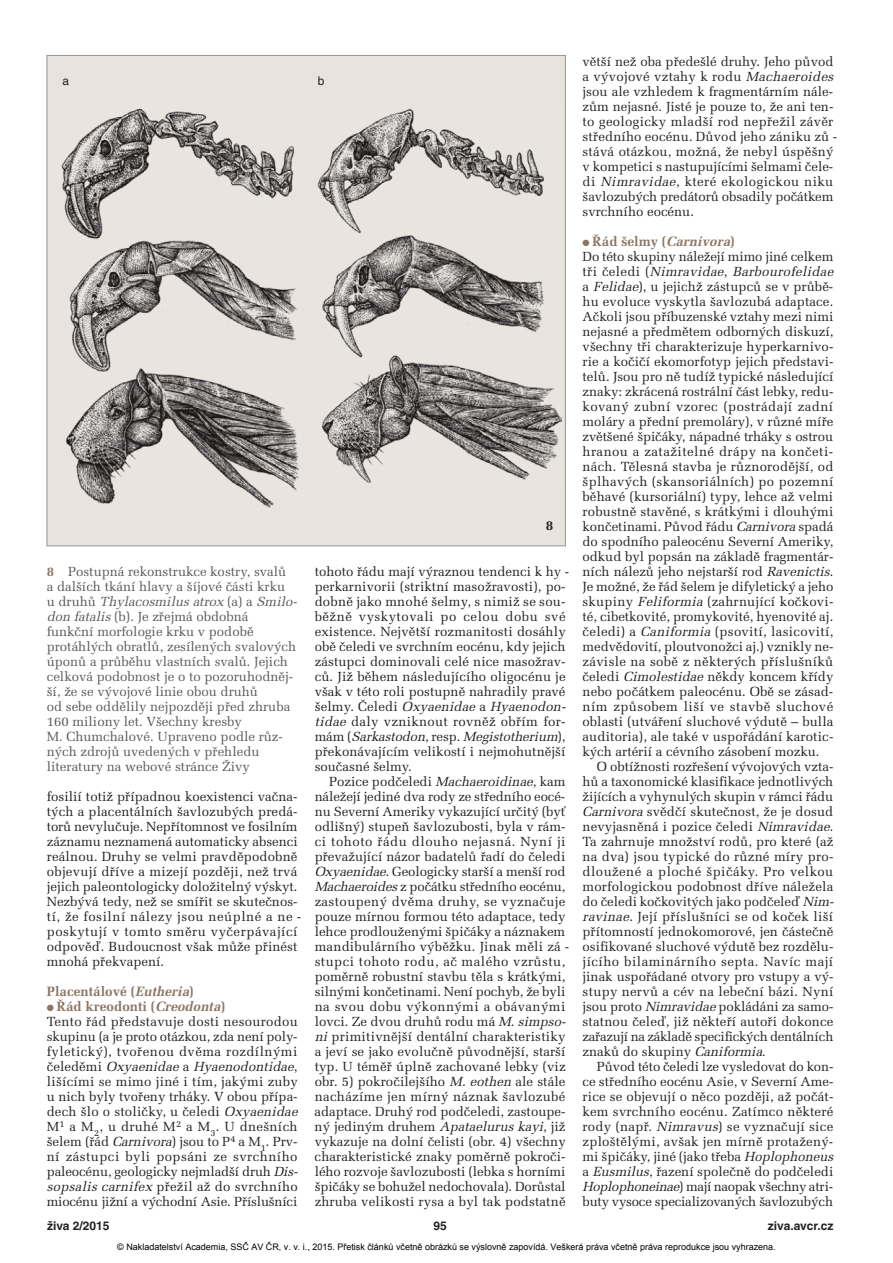
<style>
.page{position:relative;width:893px;height:1263px;background:#fff}
.page>*{position:absolute;margin:0;border:0;box-sizing:border-box;transform-origin:0 0}
.t1{font:700 13.5px "Melior CE";color:#8b7664}
.t2{font:700 13.5px "Melior CE";color:#231f20}
.t3{font:13.2px/15px "Melior CE";color:#231f20}
.t4{font:13.2px/15px "Melior CE";color:#57585a}
.t5{font:700 12px "Helvetica CE";color:#231f20}
.t6{font:12px "Helvetica CE";color:#231f20}
.t7{font:9px "Arial";color:#000}
.s1{font-weight:700;color:#8b7664}
.s2{font-style:italic}
</style>
<div class="page">
<div style="left:47px;top:56px;width:518px;height:490px;background:#e8e3de"></div>
<img style="left:61px;top:108px;width:238px;height:400px">
<img style="left:317px;top:109px;width:244px;height:374px">
<p class="t6" style="left:62px;top:76px;width:8px">a</p>
<p class="t6" style="left:318px;top:76px;width:8px">b</p>
<p class="t2" style="left:546px;top:520px;width:9px">8</p>
<p class="t4" style="left:47px;top:566px;width:254px"><span class="s1">8</span> Postupná rekonstrukce kostry, svalů<br>a dalších tkání hlavy a šíjové části krku<br>u d r u h ů <span class="s2">Thylacosmilus atrox</span> ( a ) a <span class="s2">Smilo&shy;don fatalis</span>(b). Je zřejmá obdobná<br>funkční morfologie krku v podobě protáhlých obratlů, zesílených svalových úponů a průběhu vlastních svalů. Jejich celková podobnost je o to pozoruhodněj&shy;ší, že se vývojové linie obou druhů<br>od sebe oddělily nejpozději před zhruba 160 miliony let. Všechny kresby<br>M. Chumchalové. Upraveno podle růz&shy;ných zdrojů uvedených v přehledu literatury na webové stránce Živy</p>
<p class="t3" style="left:47px;top:791px;width:256px">fosilií totiž případnou koexistenci vačna&shy;tých a placentálních šavlozubých predá&shy;torů nevylučuje. Nepřítomnost ve fosilním záznamu neznamená automaticky absenci reálnou. Druhy se velmi pravděpodobně objevují dříve a mizejí později, než trvá jejich paleontologicky doložitelný výskyt.<br>Nezbývá tedy, než se smířit se skutečnos&shy;tí, že fosilní nálezy jsou neúplné a ne - poskytují v tomto směru vyčerpávající odpověď. Budoucnost však může přinést mnohá překvapení.</p>
<p class="t1" style="left:47px;top:987px;width:148px">Placentálové (<span class="s2">Eutheria</span>)</p>
<p class="t1" style="left:47px;top:1002px;width:180px">● Řád kreodonti (<span class="s2">Creodonta</span>)</p>
<p class="t3" style="left:47px;top:1016px;width:255px">Tento řád představuje dosti nesourodou skupinu (a je proto otázkou, zda není poly&shy;fyletický), tvořenou dvěma rozdílnými č e l e d ě m i <span class="s2">Oxyaenidae</span> a <span class="s2">Hyaenodontidae</span>, lišícími se mimo jiné i tím, jakými zuby u nich byly tvořeny trháky. V obou přípa&shy;dech šlo o stoličky, u čeledi <span class="s2">Oxyaenidae </span>M<sup>1</sup> a M<sub>2</sub>, u druhé M<sup>2</sup> a M<sub>3</sub>. U dnešních šelem (řád <span class="s2">Carnivora</span>) jsou to P<sup>4</sup> a M<sub>1</sub>. Prv&shy;ní zástupci byli popsáni ze svrchního paleocénu, geologicky nejmladší druh <span class="s2">Dis&shy;sopsalis carnifex</span>přežil až do svrchního miocénu jižní a východní Asie. Příslušníci</p>
<p class="t3" style="left:315px;top:566px;width:256px">tohoto řádu mají výraznou tendenci k hy - perkarnivorii (striktní masožravosti), po - dobně jako mnohé šelmy, s nimiž se sou&shy;běžně vyskytovali po celou dobu své existence. Největší rozmanitosti dosáhly obě čeledi ve svrchním eocénu, kdy jejich zástupci dominovali celé nice masožrav&shy;ců. Již během následujícího oligocénu je však v této roli postupně nahradily pravé š e l m y. Č e l e d i <span class="s2">Oxyaenidae</span> a <span class="s2">Hyaenodon&shy;tidae</span> daly vzniknout rovněž obřím for&shy;m á m ( <span class="s2">Sarkastodon</span>, r e s p . <span class="s2">Megistotherium</span>) , překonávajícím velikostí i nej mohutnější současné šelmy.</p>
<p class="t3" style="left:315px;top:776px;width:256px;text-indent:14px">Pozice podčeledi <span class="s2">Machaeroidinae</span>, kam náležejí jediné dva rody ze středního eocé&shy;nu Severní Ameriky vykazující určitý (byť odlišný) stupeň šavlozubosti, byla v rám&shy;ci tohoto řádu dlouho nejasná. Nyní ji převažující názor badatelů řadí do čeledi <span class="s2">Oxyaenidae</span>. Geologicky starší a menší rod <span class="s2">Machaeroides</span>z počátku středního eocénu, zastoupený dvěma druhy, se vyznačuje pouze mírnou formou této adaptace, tedy lehce prodlouženými špičáky a náznakem mandibulárního výběžku. Jinak měli zá - stupci tohoto rodu, ač malého vzrůstu, poměrně robustní stavbu těla s krátkými, silnými končetinami. Není pochyb, že byli na svou dobu výkonnými a obávanými lovci. Ze dvou druhů rodu má <span class="s2">M.simpso&shy;ni</span>primitivnější dentální charakteristiky a jeví se jako evolučně původnější, starší typ. U téměř úplně zachované lebky (viz obr. 5) pokročilejšího <span class="s2">M. eothen</span>ale stále nacházíme jen mírný náznak šavlozubé adaptace. Druhý rod podčeledi, zastoupe&shy;ný jediným druhem <span class="s2">Apataelurus kayi</span>, již vykazuje na dolní čelisti (obr. 4) všechny charakteristické znaky poměrně pokroči&shy;lého rozvoje šavlozubosti (lebka s horními špičáky se bohužel nedochovala). Dorůstal zhruba velikosti rysa a byl tak podstatně</p>
<p class="t3" style="left:583px;top:56px;width:256px">větší než oba předešlé druhy. Jeho původ a vývojové vztahy k rodu <span class="s2">Machaeroides </span>jsou ale vzhledem k fragmentárním nále&shy;zům nejasné. Jisté je pouze to, že ani ten&shy;to geologicky mladší rod nepřežil závěr středního eocénu. Důvod jeho zániku zů - stává otázkou, možná, že nebyl úspěšný v kompetici s nastupujícími šelmami čele&shy;di <span class="s2">Nimravidae</span>, které ekologickou niku šavlozubých predátorů obsadily počátkem svrchního eocénu.</p>
<p class="t1" style="left:583px;top:237px;width:154px">● Ř á d š e l m y ( <span class="s2">Carnivora</span>)</p>
<p class="t3" style="left:583px;top:251px;width:255px">Do této skupiny náležejí mimo jiné celkem t ř i č e l e d i ( <span class="s2">Nimravidae</span>, <span class="s2">Barbourofelidae </span>a <span class="s2">Felidae</span>), u jejichž zástupců se v průbě&shy;hu evoluce vyskytla šavlozubá adaptace.<br>Ačkoli jsou příbuzenské vztahy mezi nimi nejasné a předmětem odborných diskuzí, všechny tři charakterizuje hyperkarnivo&shy;rie a kočičí ekomorfotyp jejich představi&shy;telů. Jsou pro ně tudíž typické následující znaky: zkrácená rostrální část lebky, redu&shy;kovaný zubní vzorec (postrádají zadní moláry a přední premoláry), v různé míře zvětšené špičáky, nápadné trháky s ostrou hranou a zatažitelné drápy na končeti&shy;nách. Tělesná stavba je různorodější, od šplhavých (skansoriálních) po pozemní běhavé (kursoriální) typy, lehce až velmi robustně stavěné, s krátkými i dlouhými končetinami. Původ řádu <span class="s2">Carnivora</span>spadá do spodního paleocénu Severní Ameriky, odkud byl popsán na základě fragmentár&shy;ních nálezů jeho nejstarší rod <span class="s2">Ravenictis</span>.<br>Je možné, že řád šelem je difyletický a jeho skupiny <span class="s2">Feliformia</span> (zahrnující kočkovi&shy;té, cibetkovité, promykovité, hyenovité aj. čeledi) a <span class="s2">Caniformia</span>(psovití, lasicovití, medvědovití, ploutvonožci aj.) vznikly ne - závisle na sobě z některých příslušníků čeledi <span class="s2">Cimolestidae</span>někdy koncem křídy nebo počátkem paleocénu. Obě se zásad&shy;ním způsobem liší ve stavbě sluchové oblasti (utváření sluchové výdutě – bulla auditoria), ale také v uspořádání karotic&shy;kých artérií a cévního zásobení mozku.</p>
<p class="t3" style="left:583px;top:761px;width:255px;text-indent:14px">O obtížnosti rozřešení vývojových vzta&shy;hů a taxonomické klasifikace jednotlivých žijících a vyhynulých skupin v rámci řádu <span class="s2">Carnivora</span>svědčí skutečnost, že je dosud nevyjasněná i pozice čeledi <span class="s2">Nimravidae</span>.<br>Ta zahrnuje množství rodů, pro které (až na dva) jsou typické do různé míry pro&shy;dloužené a ploché špičáky. Pro velkou morfologickou podobnost dříve náležela do čeledi kočkovitých jako podčeleď <span class="s2">Nim&shy;ravinae</span>. Její příslušníci se od koček liší přítomností jednokomorové, jen částečně osifikované sluchové výdutě bez rozdělu&shy;jícího bilaminárního septa. Navíc mají jinak uspořádané otvory pro vstupy a vý - stupy nervů a cév na lebeční bázi. Nyní jsou proto <span class="s2">Nimravidae</span>pokládáni za samo&shy;statnou čeleď, již někteří autoři dokonce zařazují na základě specifických dentálních znaků do skupiny <span class="s2">Caniformia</span>.</p>
<p class="t3" style="left:583px;top:1061px;width:255px;text-indent:14px">Původ této čeledi lze vysledovat do kon&shy;ce středního eocénu Asie, v Severní Ame&shy;rice se objevují o něco později, až počát&shy;kem svrchního eocénu. Zatímco některé rody (např. <span class="s2">Nimravus</span>) se vyznačují sice zploštělými, avšak jen mírně protažený&shy;mi špičáky, jiné (jako třeba <span class="s2">Hoplophoneus </span>a <span class="s2">Eusmilus</span>, řazení společně do podčeledi <span class="s2">Hoplophoneinae</span>) mají naopak všechny atri&shy;buty vysoce specializovaných šavlozubých</p>
<p class="t5" style="left:47px;top:1221px;width:64px">živa 2/2015</p>
<p class="t5" style="left:433px;top:1221px;width:15px">95</p>
<p class="t5" style="left:768px;top:1221px;width:67px">ziva.avcr.cz</p>
<p class="t7" style="left:117px;top:1241px;width:660px">© Nakladatelství Academia, SSČ AV ČR, v. v. i., 2015. Přetisk článků včetně obrázků se výslovně zapovídá. Veškerá práva včetně práva reprodukce jsou vyhrazena.</p>
</div>
